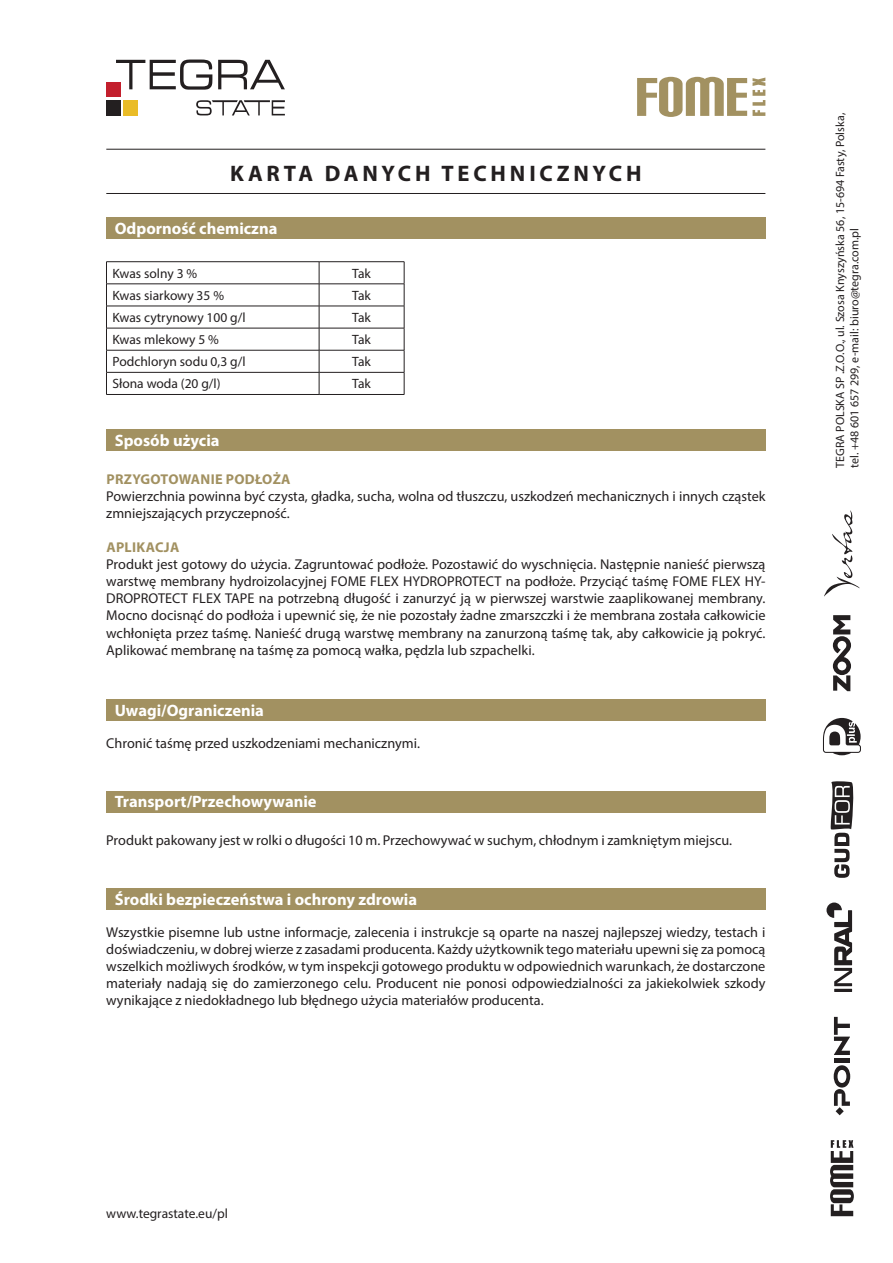
<style>
.page{position:relative;width:893px;height:1263px;background:#fff}
.page>*{position:absolute;margin:0;border:0;box-sizing:border-box;transform-origin:0 0}
.t1{font:700 22.5px "Myriad Pro";letter-spacing:.17em;color:#231f20}
.t2{font:700 16.5px "Myriad Pro";color:#fff}
.t3{font:14.25px/17.1px "Myriad Pro";color:#231f20;text-align:justify}
.t4{font:700 14.25px "Myriad Pro";letter-spacing:.02em;color:#a29161}
.t5{font:13.5px "Myriad Pro";color:#231f20}
.t6{font:12px/14.4px "Myriad Pro";color:#231f20}
</style>
<div class="page">
<div style="left:106px;top:82px;width:14px;height:15px;background:#c31f2d"></div>
<div style="left:124px;top:100px;width:14px;height:15px;background:#eabc27"></div>
<div style="left:106px;top:100px;width:14px;height:15px;background:#231f20"></div>
<svg style="left:116px;top:60px;width:169px;height:30px"></svg>
<svg style="left:196px;top:100px;width:89px;height:15px"></svg>
<svg style="left:637px;top:77px;width:128px;height:40px"></svg>
<hr style="left:106px;top:193px;width:659px;height:1px;background:#231f20">
<hr style="left:106px;top:149px;width:659px;height:1px;background:#231f20">
<svg style="left:830px;top:1140px;width:24px;height:76px"></svg>
<div style="left:834px;top:1058px;width:16px;height:5px;background:#231f20"></div>
<svg style="left:834px;top:1017px;width:16px;height:38px"></svg>
<svg style="left:834px;top:1065px;width:16px;height:41px"></svg>
<svg style="left:836px;top:1107px;width:8px;height:8px"></svg>
<svg style="left:823px;top:718px;width:38px;height:37px"></svg>
<svg style="left:824px;top:510px;width:36px;height:87px"></svg>
<hr style="left:834px;top:989px;width:18px;height:3px;background:#231f20">
<svg style="left:826px;top:902px;width:26px;height:84px"></svg>
<svg style="left:831px;top:781px;width:23px;height:97px"></svg>
<svg style="left:833px;top:615px;width:18px;height:76px"></svg>
<div style="left:106px;top:429px;width:659px;height:22px;background:#a29161"></div>
<div style="left:106px;top:888px;width:659px;height:21px;background:#a29161"></div>
<div style="left:106px;top:699px;width:659px;height:21px;background:#a29161"></div>
<div style="left:106px;top:791px;width:659px;height:21px;background:#a29161"></div>
<div style="left:106px;top:217px;width:659px;height:21px;background:#a29161"></div>
<hr style="left:106px;top:261px;width:213px;height:1px;background:#231f20">
<hr style="left:319px;top:261px;width:85px;height:1px;background:#231f20">
<hr style="left:106px;top:284px;width:213px;height:1px;background:#231f20">
<hr style="left:319px;top:284px;width:85px;height:1px;background:#231f20">
<hr style="left:106px;top:306px;width:213px;height:1px;background:#231f20">
<hr style="left:319px;top:306px;width:85px;height:1px;background:#231f20">
<hr style="left:106px;top:328px;width:213px;height:1px;background:#231f20">
<hr style="left:319px;top:328px;width:85px;height:1px;background:#231f20">
<hr style="left:106px;top:350px;width:213px;height:1px;background:#231f20">
<hr style="left:319px;top:350px;width:85px;height:1px;background:#231f20">
<hr style="left:106px;top:372px;width:213px;height:1px;background:#231f20">
<svg style="left:106px;top:262px;width:1px;height:132px"></svg>
<hr style="left:319px;top:372px;width:85px;height:1px;background:#231f20">
<svg style="left:319px;top:262px;width:1px;height:132px"></svg>
<svg style="left:404px;top:262px;width:1px;height:132px"></svg>
<hr style="left:106px;top:394px;width:213px;height:1px;background:#231f20">
<hr style="left:319px;top:394px;width:85px;height:1px;background:#231f20">
<h1 class="t1" style="left:230px;top:158px;width:413px">KARTA DANYCH TECHNICZNYCH</h1>
<p class="t2" style="left:115px;top:217px;width:164px">Odporność chemiczna</p>
<p class="t5" style="left:112px;top:265px;width:86px">Kwas solny 3 %</p>
<p class="t5" style="left:352px;top:265px;width:20px">Tak</p>
<p class="t5" style="left:112px;top:287px;width:113px">Kwas siarkowy 35 %</p>
<p class="t5" style="left:352px;top:287px;width:20px">Tak</p>
<p class="t5" style="left:112px;top:309px;width:135px">Kwas cytrynowy 100 g/l</p>
<p class="t5" style="left:352px;top:309px;width:20px">Tak</p>
<p class="t5" style="left:112px;top:331px;width:108px">Kwas mlekowy 5 %</p>
<p class="t5" style="left:352px;top:331px;width:20px">Tak</p>
<p class="t5" style="left:112px;top:353px;width:135px">Podchloryn sodu 0,3 g/l</p>
<p class="t5" style="left:352px;top:353px;width:20px">Tak</p>
<p class="t5" style="left:112px;top:376px;width:110px">Słona woda (20 g/l)</p>
<p class="t5" style="left:352px;top:376px;width:20px">Tak</p>
<p class="t2" style="left:115px;top:429px;width:106px">Sposób użycia</p>
<p class="t4" style="left:106px;top:469px;width:186px">PRZYGOTOWANIE PODŁOŻA</p>
<p class="t3" style="left:106px;top:487px;width:661px">Powierzchnia powinna być czysta, gładka, sucha, wolna od tłuszczu, uszkodzeń mechanicznych i innych cząstek zmniejszających przyczepność.</p>
<p class="t4" style="left:106px;top:538px;width:75px">APLIKACJA</p>
<p class="t3" style="left:106px;top:556px;width:661px">Produkt jest gotowy do użycia. Zagruntować podłoże. Pozostawić do wyschnięcia. Następnie nanieść pierwszą warstwę membrany hydroizolacyjnej FOME FLEX HYDROPROTECT na podłoże. Przyciąć taśmę FOME FLEX HY-DROPROTECT FLEX TAPE na potrzebną długość i zanurzyć ją w pierwszej warstwie zaaplikowanej membrany.<br>Mocno docisnąć do podłoża i upewnić się, że nie pozostały żadne zmarszczki i że membrana została całkowicie wchłonięta przez taśmę. Nanieść drugą warstwę membrany na zanurzoną taśmę tak, aby całkowicie ją pokryć.<br>Aplikować membranę na taśmę za pomocą wałka, pędzla lub szpachelki.</p>
<p class="t2" style="left:115px;top:699px;width:151px">Uwagi/Ograniczenia</p>
<p class="t3" style="left:106px;top:735px;width:315px">Chronić taśmę przed uszkodzeniami mechanicznymi.</p>
<p class="t2" style="left:115px;top:791px;width:203px">Transport/Przechowywanie</p>
<p class="t3" style="left:106px;top:831px;width:627px">Produkt pakowany jest w rolki o długości 10 m. Przechowywać w suchym, chłodnym i zamkniętym miejscu.</p>
<p class="t2" style="left:115px;top:888px;width:304px">Środki bezpieczeństwa i ochrony zdrowia</p>
<p class="t3" style="left:106px;top:923px;width:661px">Wszystkie pisemne lub ustne informacje, zalecenia i instrukcje są oparte na naszej najlepszej wiedzy, testach i doświadczeniu, w dobrej wierze z zasadami producenta. Każdy użytkownik tego materiału upewni się za pomocą wszelkich możliwych środków, w tym inspekcji gotowego produktu w odpowiednich warunkach, że dostarczone materiały nadają się do zamierzonego celu. Producent nie ponosi odpowiedzialności za jakiekolwiek szkody wynikające z niedokładnego lub błędnego użycia materiałów producenta.</p>
<p class="t6" style="left:833px;top:468px;width:356px;rotate:-90deg">TEGRA POLSKA SP .Z.O.O., ul. Szosa Knyszyńska 56, 15-694 Fasty, Polska, tel. +48 601 657 299, e-mail: biuro@tegra.com.pl</p>
<p class="t5" style="left:106px;top:1205px;width:123px">www.tegrastate.eu/pl</p>
</div>
